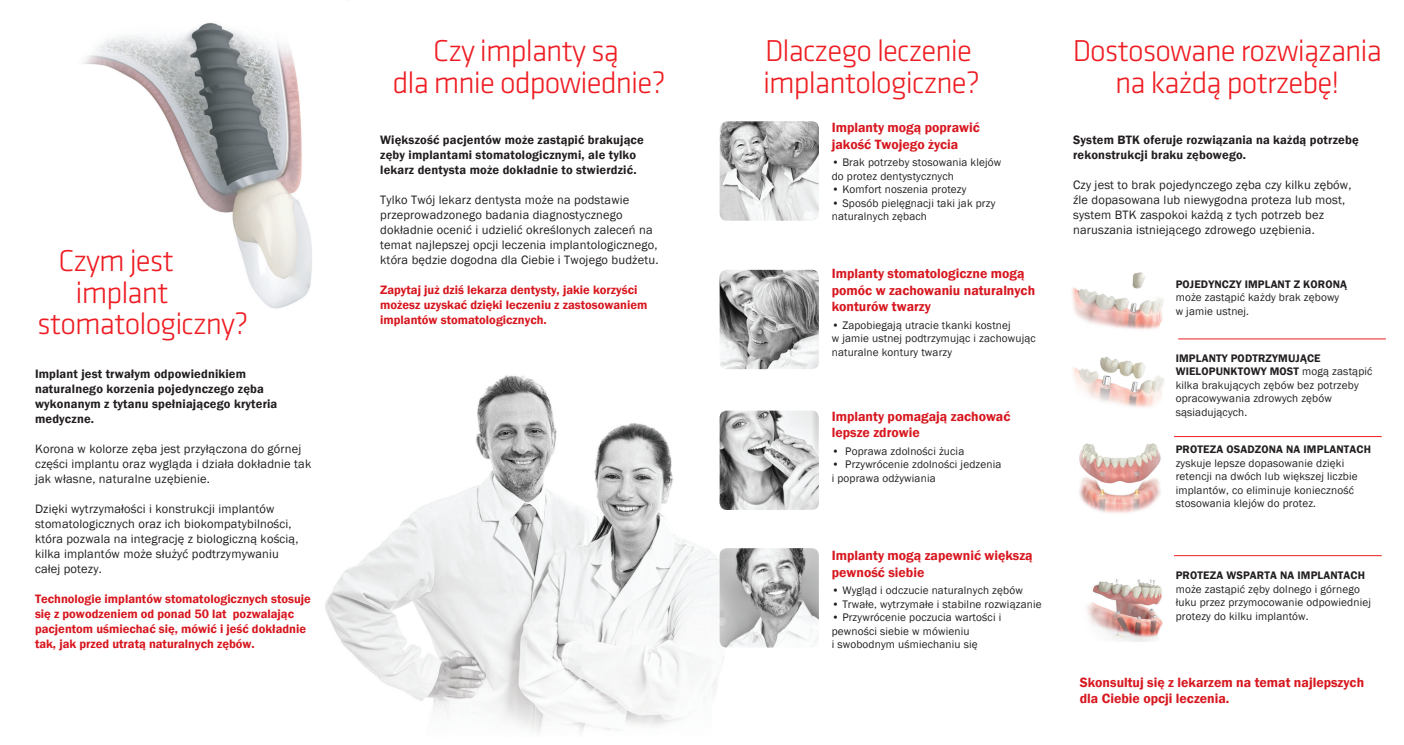
<style>
.page{position:relative;width:1404px;height:745px;background:#fff}
.page>*{position:absolute;margin:0;border:0;box-sizing:border-box;transform-origin:0 0}
.t1{font:300 31.25px/31.2px "Klavika";letter-spacing:-.03em;color:#ee1d23;text-align:center}
.t2{font:600 13.75px/16.5px "Franklin Gothic";color:#d7171f}
.t3{font:12.5px/15px "Franklin Gothic";letter-spacing:.015em;color:#231f20}
.t4{font:600 12.5px/15px "Franklin Gothic";letter-spacing:.015em;color:#231f20}
.t5{font:600 12.5px/15px "Franklin Gothic";color:#d7171f}
.t6{font:11.25px/13.5px "Franklin Gothic";letter-spacing:.015em;color:#231f20}
.t7{font:600 11.25px "Franklin Gothic";letter-spacing:.015em;color:#231f20}
.s1{font-weight:600}
</style>
<div class="page">
<img style="left:325px;top:369px;width:454px;height:364px">
<img style="left:719px;top:121px;width:99px;height:99px">
<img style="left:719px;top:270px;width:99px;height:99px">
<img style="left:719px;top:410px;width:99px;height:99px">
<img style="left:719px;top:548px;width:99px;height:99px">
<img style="left:1072px;top:272px;width:92px;height:58px">
<img style="left:1073px;top:357px;width:92px;height:51px">
<img style="left:1079px;top:443px;width:82px;height:70px">
<img style="left:1087px;top:579px;width:76px;height:62px">
<img style="left:83px;top:22px;width:229px;height:287px">
<hr style="left:1177px;top:338px;width:208px;height:1px;background:#ee1d23">
<hr style="left:1173px;top:436px;width:208px;height:1px;background:#ee1d23">
<hr style="left:1173px;top:555px;width:208px;height:1px;background:#ee1d23">
<h1 class="t1" style="left:58px;top:246px;width:117px">Czym jest</h1>
<h1 class="t1" style="left:75px;top:277px;width:95px">implant</h1>
<h1 class="t1" style="left:37px;top:308px;width:213px">stomatologiczny?</h1>
<p class="t4" style="left:35px;top:366px;width:244px">Implant jest trwałym odpowiednikiem naturalnego korzenia pojedynczego zęba wykonanym z tytanu spełniającego kryteria medyczne.</p>
<p class="t3" style="left:35px;top:441px;width:278px">Korona w kolorze zęba jest przyłączona do górnej części implantu oraz wygląda i działa dokładnie tak jak własne, naturalne uzębienie.</p>
<p class="t3" style="left:35px;top:501px;width:265px">Dzięki wytrzymałości i konstrukcji implantów stomatologicznych oraz ich biokompatybilności, która pozwala na integrację z biologiczną kością, kilka implantów może służyć podtrzymywaniu całej potezy.</p>
<p class="t5" style="left:35px;top:591px;width:277px">Technologie implantów stomatologicznych stosuje się z powodzeniem od ponad 50 lat pozwalając pacjentom uśmiechać się, mówić i jeść dokładnie tak, jak przed utratą naturalnych zębów.</p>
<h1 class="t1" style="left:392px;top:36px;width:275px">Czy implanty są<br>dla mnie odpowiednie?</h1>
<h1 class="t1" style="left:763px;top:36px;width:218px;text-align:left">Dlaczego leczenie implantologiczne?</h1>
<h1 class="t1" style="left:1072px;top:36px;width:311px">Dostosowane rozwiązania na każdą potrzebę!</h1>
<p class="t4" style="left:380px;top:132px;width:265px">Większość pacjentów może zastąpić brakujące zęby implantami stomatologicznymi, ale tylko lekarz dentysta może dokładnie to stwierdzić.</p>
<p class="t3" style="left:380px;top:192px;width:280px">Tylko Twój lekarz dentysta może na podstawie przeprowadzonego badania diagnostycznego dokładnie ocenić i udzielić określonych zaleceń na temat najlepszej opcji leczenia implantologicznego, która będzie dogodna dla Ciebie i Twojego budżetu.</p>
<p class="t5" style="left:380px;top:282px;width:269px">Zapytaj już dziś lekarza dentysty, jakie korzyści możesz uzyskać dzięki leczeniu z zastosowaniem implantów stomatologicznych.</p>
<p class="t2" style="left:831px;top:119px;width:149px">Implanty mogą poprawić jakość Twojego życia</p>
<p class="t6" style="left:831px;top:156px;width:171px">• Brak potrzeby stosowania klejów do protez dentystycznych</p>
<p class="t6" style="left:831px;top:183px;width:136px">• Komfort noszenia protezy</p>
<p class="t6" style="left:831px;top:196px;width:165px">• Sposób pielęgnacji taki jak przy naturalnych zębach</p>
<p class="t2" style="left:831px;top:265px;width:205px">Implanty stomatologiczne mogą pomóc w zachowaniu naturalnych konturów twarzy</p>
<p class="t6" style="left:831px;top:318px;width:205px">• Zapobiegają utracie tkanki kostnej<br>w jamie ustnej podtrzymując i zachowując naturalne kontury twarzy</p>
<p class="t2" style="left:831px;top:408px;width:180px">Implanty pomagają zachować lepsze zdrowie</p>
<p class="t6" style="left:831px;top:444px;width:134px">• Poprawa zdolności żucia</p>
<p class="t6" style="left:831px;top:458px;width:171px">• Przywrócenie zdolności jedzenia i poprawa odżywiania</p>
<p class="t2" style="left:831px;top:547px;width:202px">Implanty mogą zapewnić większą pewność siebie</p>
<p class="t6" style="left:831px;top:583px;width:192px">• Wygląd i odczucie naturalnych zębów</p>
<p class="t6" style="left:831px;top:597px;width:211px">• Trwałe, wytrzymałe i stabilne rozwiązanie</p>
<p class="t6" style="left:831px;top:610px;width:171px">• Przywrócenie poczucia wartości i pewności siebie w mówieniu<br>i swobodnym uśmiechaniu się</p>
<p class="t4" style="left:1072px;top:132px;width:287px">System BTK oferuje rozwiązania na każdą potrzebę rekonstrukcji braku zębowego.</p>
<p class="t3" style="left:1072px;top:177px;width:280px">Czy jest to brak pojedynczego zęba czy kilku zębów, źle dopasowana lub niewygodna proteza lub most, system BTK zaspokoi każdą z tych potrzeb bez naruszania istniejącego zdrowego uzębienia.</p>
<p class="t7" style="left:1175px;top:277px;width:173px">POJEDYNCZY IMPLANT Z KORONĄ</p>
<p class="t6" style="left:1175px;top:291px;width:165px">może zastąpić każdy brak zębowy w jamie ustnej.</p>
<p class="t6" style="left:1175px;top:351px;width:198px"><span class="s1">IMPLANTY PODTRZYMUJĄCE<br>WIELOPUNKTOWY MOST</span> mogą zastąpić kilka brakujących zębów bez potrzeby opracowywania zdrowych zębów sąsiadujących.</p>
<p class="t7" style="left:1175px;top:442px;width:197px">PROTEZA OSADZONA NA IMPLANTACH</p>
<p class="t6" style="left:1175px;top:456px;width:183px">zyskuje lepsze dopasowanie dzięki retencji na dwóch lub większej liczbie implantów, co eliminuje konieczność stosowania klejów do protez.</p>
<p class="t7" style="left:1175px;top:568px;width:191px">PROTEZA WSPARTA NA IMPLANTACH</p>
<p class="t6" style="left:1175px;top:582px;width:197px">może zastąpić zęby dolnego i górnego łuku przez przymocowanie odpowiedniej protezy do kilku implantów.</p>
<p class="t2" style="left:1079px;top:673px;width:286px">Skonsultuj się z lekarzem na temat najlepszych dla Ciebie opcji leczenia.</p>
</div>
